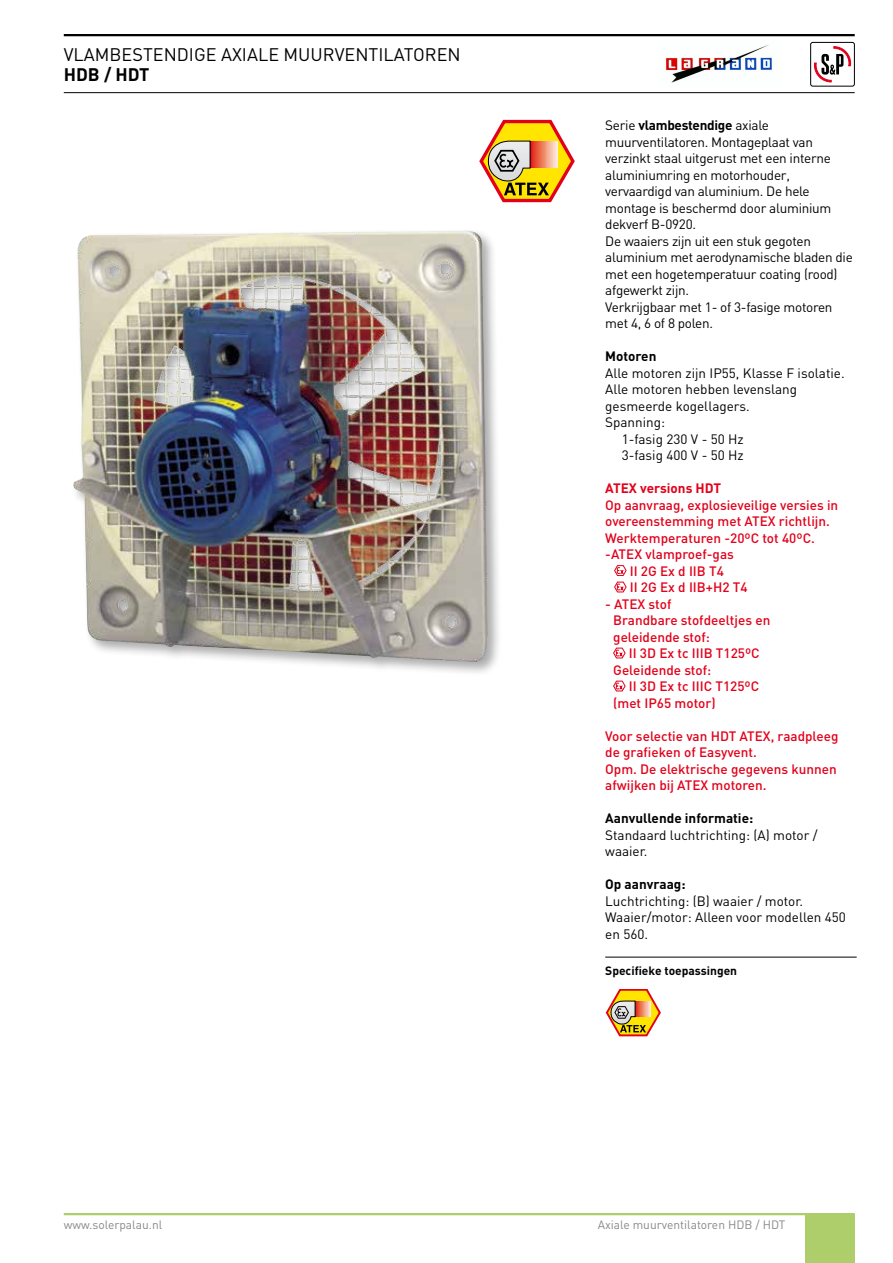
<style>
.page{position:relative;width:893px;height:1263px;background:#fff}
.page>*{position:absolute;margin:0;border:0;box-sizing:border-box;transform-origin:0 0}
.t1{font:18px "DIN";color:#000}
.t2{font:700 18px "DIN";color:#000}
.t3{font:500 13.5px/16.5px "DIN";color:#e2001a}
.t4{font:13.5px/16.5px "DIN";letter-spacing:-.02em;color:#000}
.t5{font:13.5px/16.5px "DIN";color:#000}
.t6{font:700 13.5px "DIN";color:#000}
.t7{font:700 13.5px "DIN";color:#e2001a}
.t8{font:12px "DIN";color:#87888a}
.t9{font:700 12px "DIN";color:#000}
.s1{font-weight:700}
</style>
<div class="page">
<hr style="left:64px;top:34px;width:791px;height:2px;background:#000">
<hr style="left:64px;top:92px;width:791px;height:1px;background:#000">
<svg style="left:814px;top:47px;width:37px;height:36px"></svg>
<div style="left:810px;top:42px;width:45px;height:44px;border:1px solid #000;border-radius:2px"></div>
<hr style="left:64px;top:1213px;width:791px;height:2px;background:#aecd6b">
<div style="left:805px;top:1214px;width:50px;height:49px;background:#aecd6b"></div>
<svg style="left:614px;top:565px;width:13px;height:28px"></svg>
<svg style="left:613px;top:647px;width:13px;height:12px"></svg>
<svg style="left:613px;top:680px;width:13px;height:12px"></svg>
<div style="left:70px;top:228px;width:433px;height:449px;background:#000;opacity:.33"></div>
<img style="left:72px;top:231px;width:417px;height:431px">
<hr style="left:605px;top:957px;width:252px;height:1px;background:#000">
<svg style="left:605px;top:989px;width:56px;height:47px"></svg>
<svg style="left:479px;top:119px;width:96px;height:83px"></svg>
<img style="left:664px;top:45px;width:108px;height:38px">
<h1 class="t1" style="left:64px;top:43px;width:398px">VLAMBESTENDIGE AXIALE MUURVENTILATOREN</h1>
<h1 class="t2" style="left:64px;top:62px;width:87px">HDB / HDT</h1>
<p class="t4" style="left:605px;top:117px;width:249px">Serie <span class="s1">vlambestendige</span> axiale muurventilatoren. Montageplaat van verzinkt staal uitgerust met een interne aluminiumring en motorhouder, vervaardigd van aluminium. De hele montage is beschermd door aluminium dekverf B-0920.<br>De waaiers zijn uit een stuk gegoten aluminium met aerodynamische bladen die met een hogetemperatuur coating (rood) afgewerkt zijn.<br>Verkrijgbaar met 1- of 3-fasige motoren met 4, 6 of 8 polen.</p>
<p class="t6" style="left:605px;top:348px;width:53px">Motoren</p>
<p class="t5" style="left:605px;top:364px;width:241px">Alle motoren zijn IP55, Klasse F isolatie.</p>
<p class="t5" style="left:605px;top:381px;width:193px">Alle motoren hebben levenslang</p>
<p class="t5" style="left:605px;top:397px;width:146px">gesmeerde kogellagers.</p>
<p class="t5" style="left:605px;top:414px;width:61px">Spanning:</p>
<p class="t5" style="left:622px;top:430px;width:124px">1-fasig 230 V - 50 Hz</p>
<p class="t5" style="left:622px;top:447px;width:124px">3-fasig 400 V - 50 Hz</p>
<p class="t7" style="left:605px;top:480px;width:117px">ATEX versions HDT</p>
<p class="t3" style="left:605px;top:496px;width:235px">Op aanvraag, explosieveilige versies in</p>
<p class="t3" style="left:605px;top:513px;width:226px">overeenstemming met ATEX richtlijn.</p>
<p class="t3" style="left:605px;top:529px;width:211px">Werktemperaturen -20ºC tot 40ºC.</p>
<p class="t3" style="left:605px;top:546px;width:130px">-ATEX vlamproef-gas</p>
<p class="t3" style="left:630px;top:562px;width:96px">II 2G Ex d IIB T4</p>
<p class="t3" style="left:630px;top:579px;width:119px">II 2G Ex d IIB+H2 T4</p>
<p class="t3" style="left:613px;top:595px;width:159px;text-indent:-8px">- ATEX stof<br>Brandbare stofdeeltjes en geleidende stof:</p>
<p class="t3" style="left:613px;top:645px;width:148px;text-indent:15px">II 3D Ex tc IIIB T125ºC<br>Geleidende stof:</p>
<p class="t3" style="left:613px;top:678px;width:148px;text-indent:15px">II 3D Ex tc IIIC T125ºC (met IP65 motor)</p>
<p class="t3" style="left:605px;top:727px;width:235px">Voor selectie van HDT ATEX, raadpleeg de grafieken of Easyvent.<br>Opm. De elektrische gegevens kunnen afwijken bij ATEX motoren.</p>
<p class="t6" style="left:605px;top:810px;width:150px">Aanvullende informatie:</p>
<p class="t5" style="left:605px;top:826px;width:214px">Standaard luchtrichting: (A) motor / waaier.</p>
<p class="t6" style="left:605px;top:876px;width:82px">Op aanvraag:</p>
<p class="t5" style="left:605px;top:892px;width:242px">Luchtrichting: (B) waaier / motor.<br>Waaier/motor: Alleen voor modellen 450 en 560.</p>
<p class="t9" style="left:605px;top:963px;width:133px">Specifieke toepassingen</p>
<p class="t8" style="left:64px;top:1217px;width:100px">www.solerpalau.nl</p>
<p class="t8" style="left:598px;top:1217px;width:189px">Axiale muurventilatoren HDB / HDT</p>
</div>
